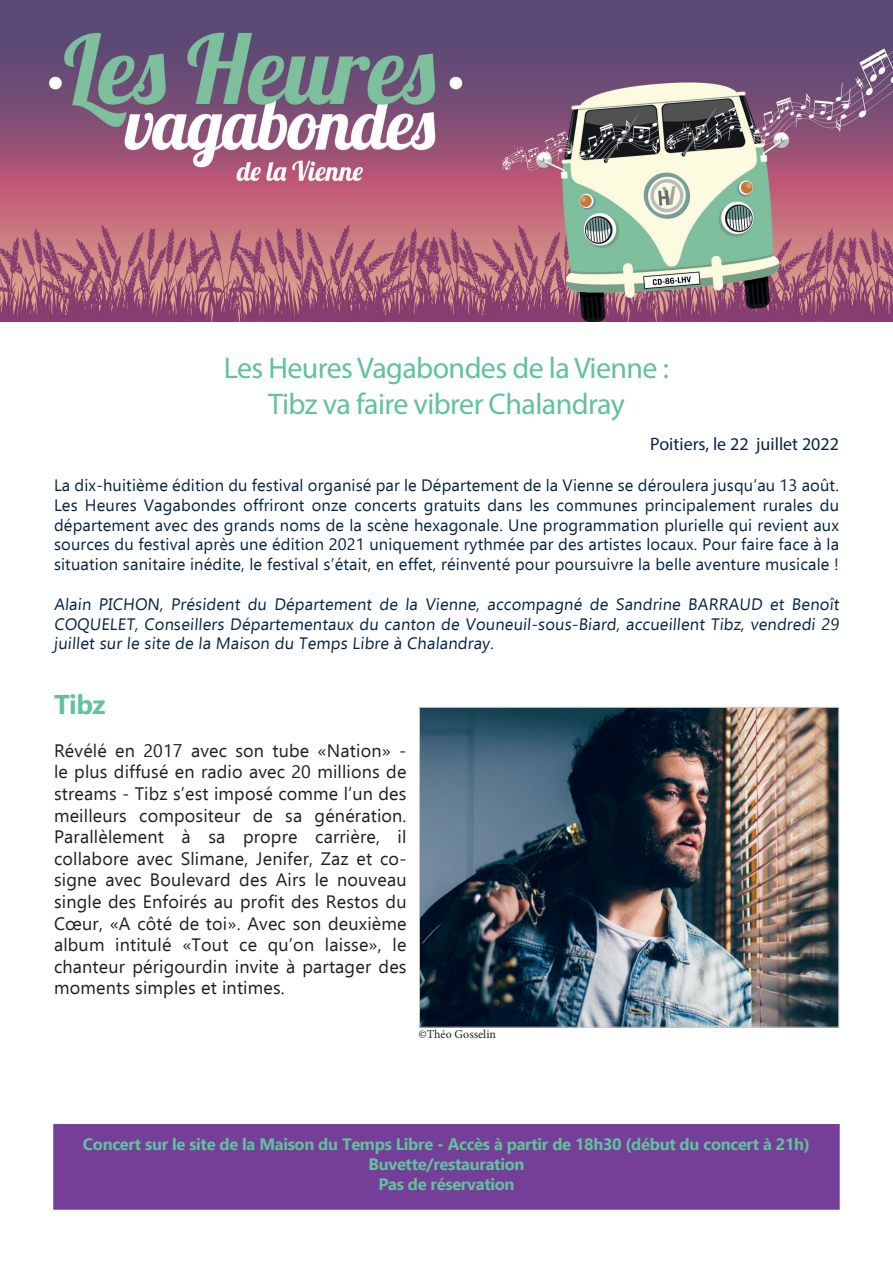
<style>
.page{position:relative;width:893px;height:1263px;background:#fff}
.page>*{position:absolute;margin:0;border:0;box-sizing:border-box;transform-origin:0 0}
.t1{font:30px/36px "Myriad Pro";letter-spacing:-.02em;color:#61c29c;text-align:center}
.t2{font:700 27px "Ebrima";color:#61c29c}
.t3{font:18px/21.6px "Ebrima";letter-spacing:.01em;color:#231f20;text-align:justify}
.t4{font:18px "Myriad Pro";color:#072644}
.t5{font:16.5px/19.8px "Ebrima";letter-spacing:.01em;color:#072644;text-align:justify}
.t6{font:700 16.5px/19.8px "Ebrima";letter-spacing:-.02em;color:#61c29c;text-align:center}
.t7{font:12px "Minion Pro";color:#231f20}
</style>
<div class="page">
<img style="left:0;top:0;width:893px;height:321px">
<img style="left:421px;top:709px;width:416px;height:316px">
<div style="left:419px;top:707px;width:420px;height:320px;border:1px solid #c7c8ca"></div>
<div style="left:53px;top:1124px;width:787px;height:86px;background:#753e98;border:2px solid #753e98"></div>
<h1 class="t1" style="left:224px;top:350px;width:446px">Les Heures Vagabondes de la Vienne :<br>Tibz va faire vibrer Chalandray</h1>
<p class="t4" style="left:650px;top:432px;width:190px">Poitiers, le 22 juillet 2022</p>
<p class="t5" style="left:54px;top:475px;width:787px">La dix-huitième édition du festival organisé par le Département de la Vienne se déroulera jusqu’au 13 août.<br>Les Heures Vagabondes offriront onze concerts gratuits dans les communes principalement rurales du département avec des grands noms de la scène hexagonale. Une programmation plurielle qui revient aux sources du festival après une édition 2021 uniquement rythmée par des artistes locaux. Pour faire face à la situation sanitaire inédite, le festival s’était, en effet, réinventé pour poursuivre la belle aventure musicale !</p>
<p class="t5" style="left:54px;top:593px;width:789px">Alain PICHON, Président du Département de la Vienne, accompagné de Sandrine BARRAUD et Benoît COQUELET, Conseillers Départementaux du canton de Vouneuil-sous-Biard, accueillent Tibz, vendredi 29 juillet sur le site de la Maison du Temps Libre à Chalandray.</p>
<h2 class="t2" style="left:54px;top:683px;width:53px">Tibz</h2>
<p class="t3" style="left:54px;top:739px;width:354px">Révélé en 2017 avec son tube «Nation» - le plus diffusé en radio avec 20 millions de streams - Tibz s’est imposé comme l’un des meilleurs compositeur de sa génération.<br>Parallèlement à sa propre carrière, il collabore avec Slimane, Jenifer, Zaz et co&shy;signe avec Boulevard des Airs le nouveau single des Enfoirés au profit des Restos du Cœur, «A côté de toi». Avec son deuxième album intitulé «Tout ce qu’on laisse», le chanteur périgourdin invite à partager des moments simples et intimes.</p>
<p class="t7" style="left:418px;top:1026px;width:79px">©Théo Gosselin</p>
<p class="t6" style="left:83px;top:1133px;width:728px">Concert sur le site de la Maison du Temps Libre - Accès à partir de 18h30 (début du concert à 21h)<br>Buvette/restauration<br>Pas de réservation</p>
</div>
